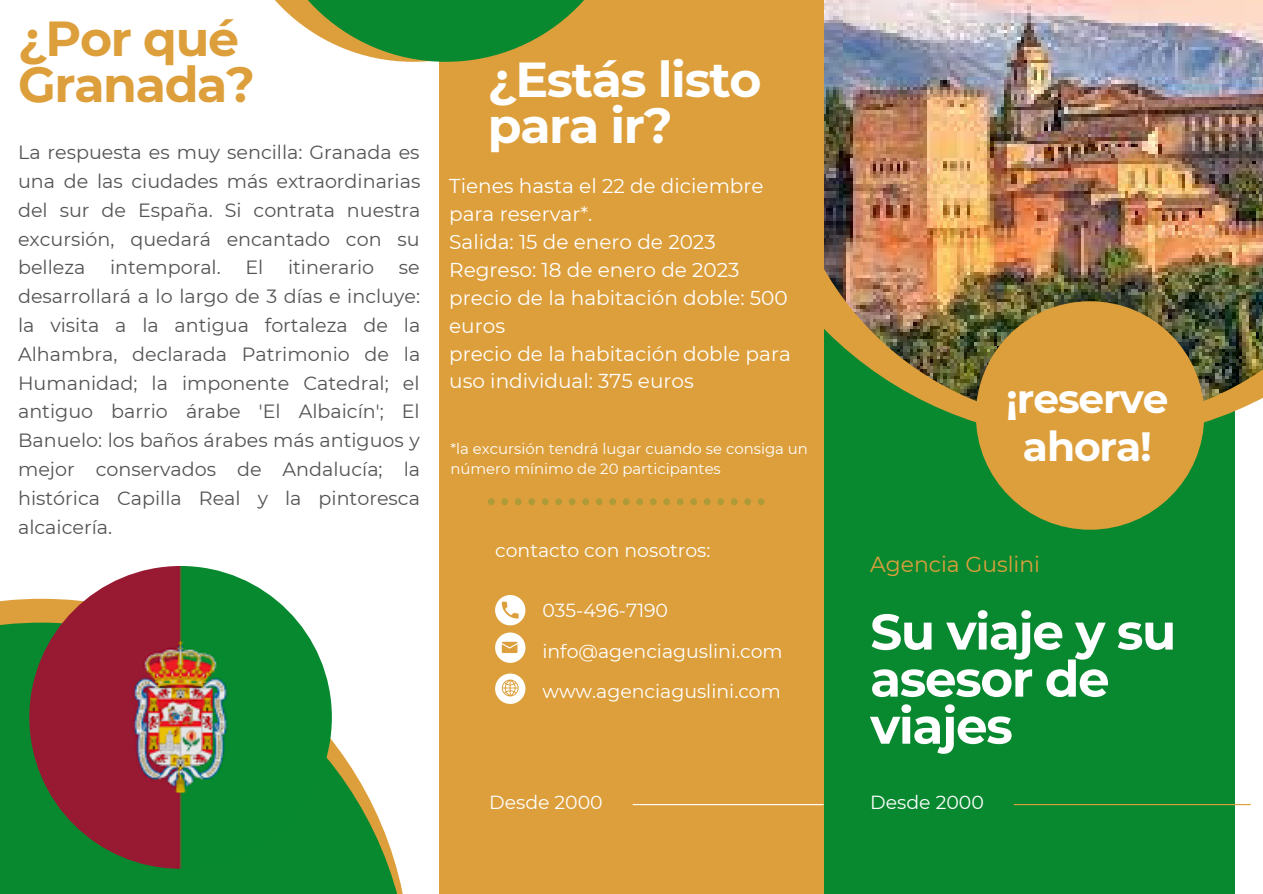
<style>
.page{position:relative;width:1263px;height:894px;background:#fff}
.page>*{position:absolute;margin:0;border:0;box-sizing:border-box;transform-origin:0 0}
.t1{font:700 49.95px/47.1px "Montserrat";letter-spacing:-.025em;color:#fff}
.t2{font:700 49.05px/45.9px "Montserrat";letter-spacing:-.025em;color:#fff}
.t3{font:700 49.05px/45.9px "Montserrat";letter-spacing:-.025em;color:#dd9f3b}
.t4{font:700 40.8px/47.2px "Montserrat";letter-spacing:-.025em;color:#fff;text-align:center}
.t5{font:21.75px "Montserrat";color:#dd9f3b}
.t6{font:20.1px/27.9px "Montserrat";color:#fff}
.t7{font:19.05px/28.8px "Montserrat";color:#545454;text-align:justify}
.t8{font:18.9px/40.5px "Montserrat";color:#fff}
.t9{font:14.85px/20.7px "Montserrat";color:#fff}
</style>
<div class="page">
<svg style="left:0;top:598px;width:297px;height:24px;fill:#dd9f3b"></svg>
<div style="left:824px;top:212px;width:410px;height:681px;background:#088930"></div>
<img style="left:823px;top:0;width:440px;height:422px">
<div style="left:976px;top:301px;width:228px;height:228px;background:#dd9f3b;border-radius:50%"></div>
<div style="left:439px;top:0;width:384px;height:893px;background:#dd9f3b"></div>
<svg style="left:0;top:622px;width:403px;height:271px;fill:#088930"></svg>
<img style="left:29px;top:566px;width:303px;height:302px;border-radius:50%">
<hr style="left:1014px;top:803px;width:236px;height:1px;background:#dd9f3b">
<hr style="left:633px;top:803px;width:190px;height:1px;background:#fff">
<div style="left:495px;top:595px;width:30px;height:30px;background:#fff;border-radius:50%"></div>
<div style="left:495px;top:632px;width:30px;height:30px;background:#fff;border-radius:50%"></div>
<div style="left:495px;top:673px;width:30px;height:30px;background:#fff;border-radius:50%"></div>
<svg style="left:502px;top:601px;width:17px;height:17px"></svg>
<svg style="left:502px;top:641px;width:15px;height:12px"></svg>
<svg style="left:502px;top:679px;width:17px;height:17px"></svg>
<svg style="left:275px;top:0;width:309px;height:62px"></svg>
<svg style="left:488px;top:498px;width:276px;height:7px"></svg>
<h2 class="t3" style="left:18px;top:15px;width:238px">¿Por qué<br>Granada?</h2>
<p class="t7" style="left:18px;top:138px;width:404px">La respuesta es muy sencilla: Granada es una de las ciudades más extraordinarias del sur de España. Si contrata nuestra excursión, quedará encantado con su belleza</p>
<p class="t7" style="left:110px;top:253px;width:112px">intemporal.</p>
<p class="t7" style="left:245px;top:253px;width:19px">El</p>
<p class="t7" style="left:288px;top:253px;width:88px">itinerario</p>
<p class="t7" style="left:18px;top:253px;width:404px;text-indent:381px">se desarrollará a lo largo de 3 días e incluye: la visita a la antigua fortaleza de la Alhambra, declarada Patrimonio de la Humanidad; la imponente Catedral; el antiguo barrio árabe 'El Albaicín'; El Banuelo: los baños árabes más antiguos y mejor conservados de Andalucía; la histórica Capilla Real y la pintoresca alcaicería.</p>
<h2 class="t2" style="left:488px;top:56px;width:275px">¿Estás listo para ir?</h2>
<p class="t6" style="left:449px;top:172px;width:343px">Tienes hasta el 22 de diciembre para reservar*.<br>Salida: 15 de enero de 2023<br>Regreso: 18 de enero de 2023 precio de la habitación doble: 500 euros<br>precio de la habitación doble para uso individual: 375 euros</p>
<p class="t9" style="left:450px;top:438px;width:359px">*la excursión tendrá lugar cuando se consiga un número mínimo de 20 participantes</p>
<p class="t8" style="left:495px;top:529px;width:217px">contacto con nosotros:</p>
<p class="t8" style="left:542px;top:590px;width:242px">035-496-7190 info@agenciaguslini.com www.agenciaguslini.com</p>
<h3 class="t4" style="left:1006px;top:375px;width:164px">¡reserve ahora!</h3>
<p class="t5" style="left:870px;top:550px;width:171px">Agencia Guslini</p>
<h1 class="t1" style="left:870px;top:608px;width:308px">Su viaje y su asesor de viajes</h1>
<p class="t8" style="left:489px;top:781px;width:115px">Desde 2000</p>
<p class="t8" style="left:870px;top:781px;width:115px">Desde 2000</p>
</div>
